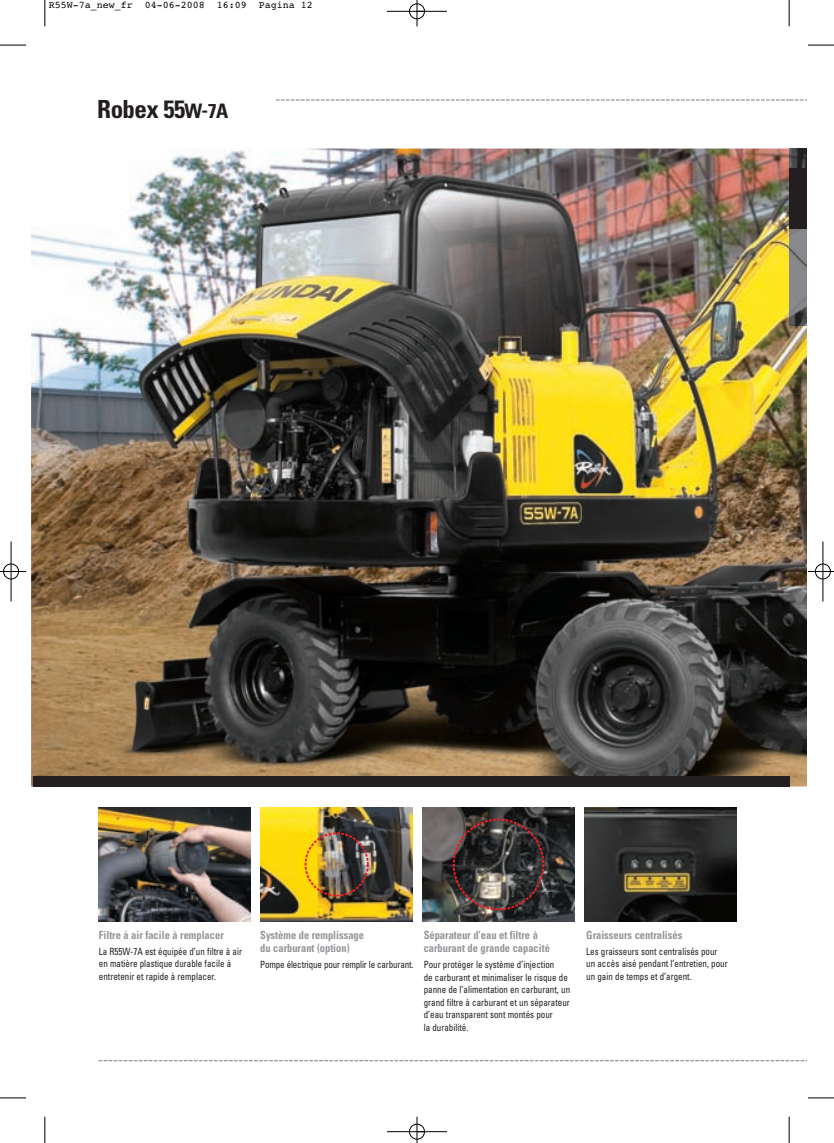
<style>
.page{position:relative;width:834px;height:1143px;background:#fff}
.page>*{position:absolute;margin:0;border:0;box-sizing:border-box;transform-origin:0 0}
.t1{font:700 condensed 25px "Univers LT Std";letter-spacing:-.02em;color:#231f20}
.t2{font:700 condensed 11.25px/13.8px "Univers LT Std";color:#939598;scale:.93 1}
.t3{font:condensed 10px/12.5px "Univers LT Std";color:#231f20;scale:.9 1}
.t4{font:10px "Courier";color:#000}
.s1{font-size:20px}
</style>
<div class="page">
<img style="left:31px;top:228px;width:68px;height:558px">
<div style="left:33px;top:776px;width:756px;height:10px;background:#231f20"></div>
<img style="left:99px;top:99px;width:708px;height:962px">
<svg style="left:45px;top:0;width:1px;height:26px"></svg>
<svg style="left:0;top:45px;width:26px;height:1px"></svg>
<svg style="left:789px;top:0;width:1px;height:26px"></svg>
<svg style="left:808px;top:45px;width:26px;height:1px"></svg>
<svg style="left:45px;top:1116px;width:1px;height:26px"></svg>
<svg style="left:0;top:1097px;width:26px;height:1px"></svg>
<svg style="left:789px;top:1116px;width:1px;height:26px"></svg>
<svg style="left:808px;top:1097px;width:26px;height:1px"></svg>
<div style="left:409px;top:1123px;width:16px;height:16px;border:1px solid #fff;border-radius:50%"></div>
<div style="left:3px;top:563px;width:16px;height:16px;border:1px solid #fff;border-radius:50%"></div>
<div style="left:815px;top:563px;width:15px;height:16px;border:1px solid #fff;border-radius:50%"></div>
<hr style="left:387px;top:11px;width:60px;height:1px;background:#000">
<hr style="left:387px;top:1131px;width:60px;height:1px;background:#000">
<hr style="left:11px;top:541px;width:1px;height:60px;background:#000">
<hr style="left:822px;top:541px;width:1px;height:60px;background:#000">
<svg style="left:417px;top:0;width:1px;height:26px"></svg>
<svg style="left:417px;top:1116px;width:1px;height:26px"></svg>
<svg style="left:0;top:571px;width:26px;height:1px"></svg>
<svg style="left:808px;top:571px;width:26px;height:1px"></svg>
<div style="left:409px;top:4px;width:16px;height:15px;border:1px solid #000;border-radius:50%"></div>
<div style="left:409px;top:1124px;width:16px;height:15px;border:1px solid #000;border-radius:50%"></div>
<div style="left:3px;top:564px;width:16px;height:15px;border:1px solid #000;border-radius:50%"></div>
<div style="left:815px;top:564px;width:15px;height:15px;border:1px solid #000;border-radius:50%"></div>
<p class="t4" style="left:49px;top:1px;width:266px">R55W-7a_new_fr 04-06-2008 16:09 Pagina 12</p>
<h1 class="t1" style="left:97px;top:99px;width:133px">Robex 55<span class="s1">W-7A</span></h1>
<p class="t2" style="left:99px;top:928px;width:136px">Filtre à air facile à remplacer</p>
<p class="t3" style="left:99px;top:945px;width:161px">La R55W-7A est équipée d’un filtre à air en matière plastique durable facile à entretenir et rapide à remplacer.</p>
<p class="t2" style="left:260px;top:928px;width:113px">Système de remplissage du carburant (option)</p>
<p class="t3" style="left:260px;top:959px;width:172px">Pompe électrique pour remplir le carburant.</p>
<p class="t2" style="left:424px;top:928px;width:137px">Séparateur d’eau et filtre à carburant de grande capacité</p>
<p class="t3" style="left:424px;top:959px;width:164px">Pour protéger le système d’injection<br>de carburant et minimaliser le risque de panne de l’alimentation en carburant, un grand filtre à carburant et un séparateur d’eau transparent sont montés pour<br>la durabilité.</p>
<p class="t2" style="left:586px;top:928px;width:105px">Graisseurs centralisés</p>
<p class="t3" style="left:586px;top:945px;width:159px">Les graisseurs sont centralisés pour un accès aisé pendant l’entretien, pour un gain de temps et d’argent.</p>
</div>
